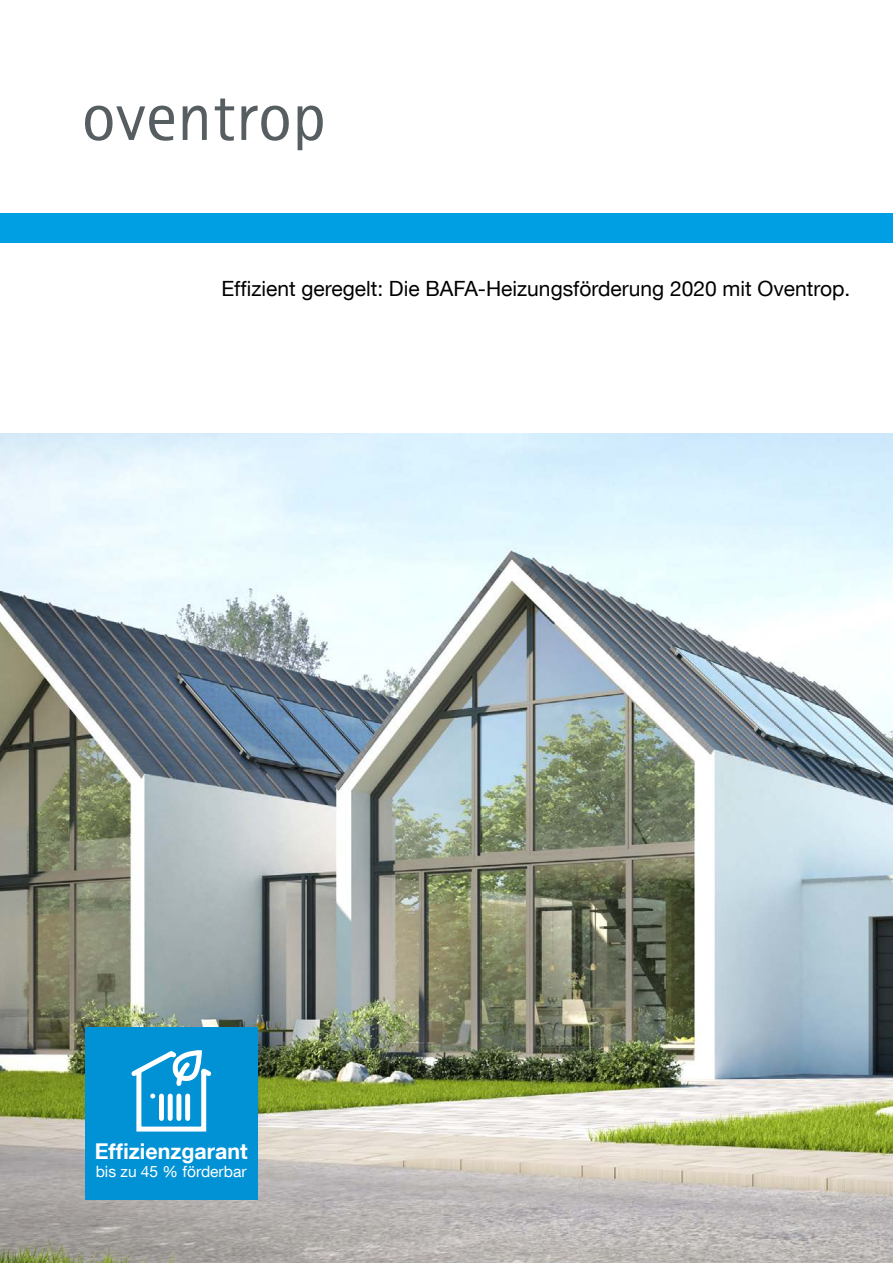
<style>
.page{position:relative;width:893px;height:1263px;background:#fff}
.page>*{position:absolute;margin:0;border:0;box-sizing:border-box;transform-origin:0 0}
.t1{font:700 21.75px "Helvetica Neue LT Com";color:#fff}
.t2{font:21px "Helvetica Neue LT Com";color:#000}
.t3{font:15.6px "Helvetica Neue LT Com";color:#fff}
</style>
<div class="page">
<svg style="left:85px;top:99px;width:238px;height:51px"></svg>
<div style="left:0;top:213px;width:893px;height:29px;background:#009fe3"></div>
<img style="left:0;top:434px;width:893px;height:829px">
<svg style="left:85px;top:1027px;width:172px;height:172px;background:#129ad8"></svg>
<p class="t2" style="left:221px;top:281px;width:630px">Effizient geregelt: Die BAFA-Heizungsförderung 2020 mit Oventrop.</p>
<p class="t1" style="left:95px;top:1143px;width:154px">Effizienzgarant</p>
<p class="t3" style="left:96px;top:1166px;width:152px">bis zu 45 % förderbar</p>
</div>
